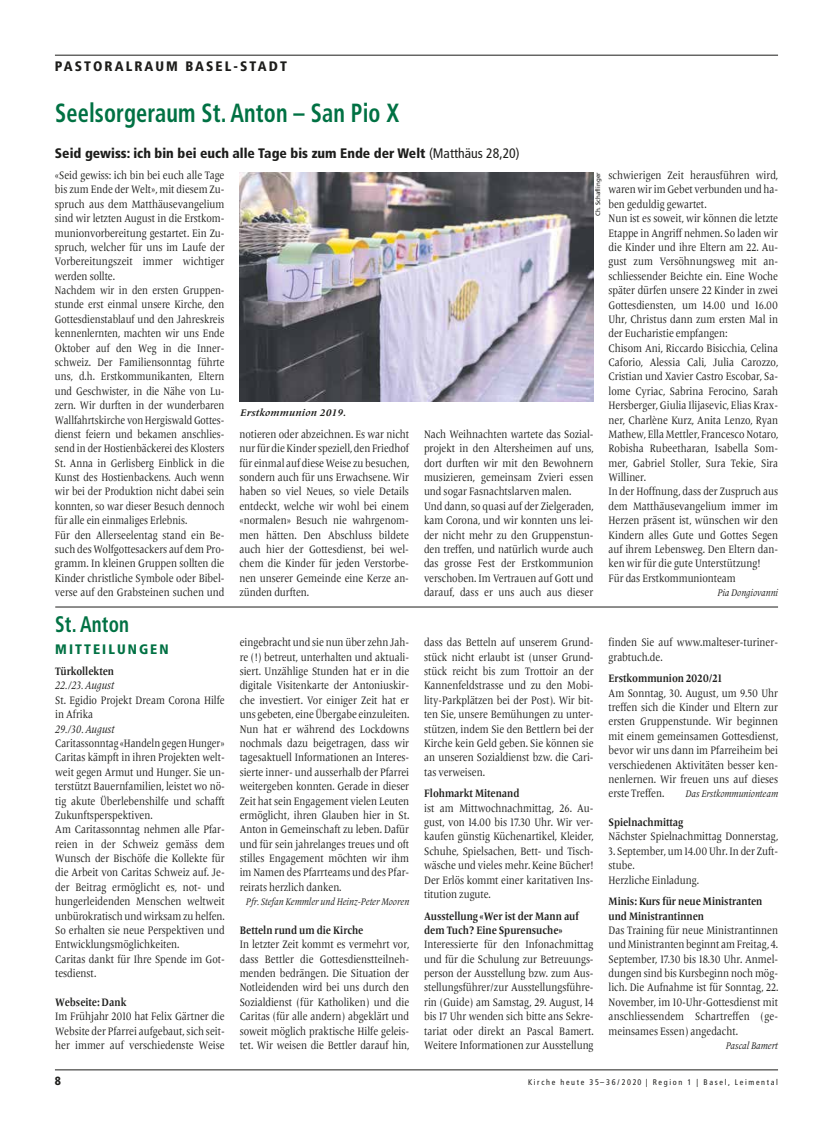
<style>
.page{position:relative;width:833px;height:1134px;background:#fff}
.page>*{position:absolute;margin:0;border:0;box-sizing:border-box;transform-origin:0 0}
.t1{font:700 condensed 26.25px "Frutiger";letter-spacing:.005em;color:#007143;scale:.85 1}
.t2{font:700 condensed 22.5px "Frutiger";letter-spacing:.005em;color:#007143;scale:.85 1}
.t3{font:900 condensed 13.75px "Frutiger";color:#1d1d1b}
.t4{font:900 condensed 13.75px "Frutiger";letter-spacing:.15em;color:#1d1d1b}
.t5{font:900 condensed 13.75px "Frutiger";letter-spacing:.15em;color:#007143}
.t6{font:900 condensed 11.88px "Frutiger";color:#1d1d1b}
.t7{font:11.25px/14.4px "Frutiger Serif LT Pro";color:#1d1d1b;text-align:justify;scale:.85 1}
.t8{font:11.25px/14.4px "Frutiger Serif LT Pro";color:#1d1d1b;scale:.83 1}
.t9{font:700 11.25px/14.4px "Frutiger Serif LT Pro";color:#1d1d1b;scale:.85 1}
.t10{font:italic 11.25px "Frutiger Serif LT Pro";color:#1d1d1b;scale:.85 1}
.t11{font:italic 10px "Frutiger Serif LT Pro";color:#1d1d1b;scale:.85 1}
.t12{font:italic 700 10px "Frutiger Serif LT Pro";letter-spacing:.025em;color:#1d1d1b}
.t13{font:condensed 8.12px "Frutiger";letter-spacing:.2em;color:#1d1d1b}
.t14{font:6.25px "Frutiger";color:#1d1d1b}
.s1{font-weight:400}
</style>
<div class="page">
<hr style="left:55px;top:1070px;width:723px;height:1px;background:#1d1d1b">
<hr style="left:55px;top:55px;width:723px;height:1px;background:#1d1d1b">
<img style="left:239px;top:172px;width:354px;height:230px">
<hr style="left:55px;top:607px;width:723px;height:1px;background:#1d1d1b">
<p class="t4" style="left:55px;top:58px;width:233px">PASTORALRAUM BASEL-STADT</p>
<h1 class="t1" style="left:55px;top:97px;width:406px">Seelsorgeraum St. Anton – San Pio X</h1>
<p class="t3" style="left:55px;top:144px;width:466px">Seid gewiss: ich bin bei euch alle Tage bis zum Ende der Welt <span class="s1">(Matthäus 28,20)</span></p>
<p class="t7" style="left:55px;top:168px;width:201px;text-align:left">«Seid gewiss: ich bin bei euch alle Tage bis zum Ende der Welt», mit diesem Zu&shy;spruch aus dem Matthäusevangelium sind wir letzten August in die Erstkom&shy;munionvorbereitung gestartet. Ein Zu&shy;spruch, welcher für uns im Laufe der Vorbereitungszeit immer wichtiger werden sollte.<br>Nachdem wir in den ersten Gruppen&shy;stunde erst einmal unsere Kirche, den Gottesdienstablauf und den Jahreskreis kennenlernten, machten wir uns Ende Oktober auf den Weg in die Inner&shy;schweiz. Der Familiensonntag führte uns, d.h. Erstkommunikanten, Eltern und Geschwister, in die Nähe von Lu&shy;zern. Wir durften in der wunderbaren Wallfahrtskirche von Hergiswald Gottes&shy;dienst feiern und bekamen anschlies&shy;send in der Hostienbäckerei des Klosters St. Anna in Gerlisberg Einblick in die Kunst des Hostienbackens. Auch wenn wir bei der Produktion nicht dabei sein konnten, so war dieser Besuch dennoch für alle ein einmaliges Erlebnis.<br>Für den Allerseelentag stand ein Be&shy;such des Wolfgottesackers auf dem Pro&shy;gramm. In kleinen Gruppen sollten die Kinder christliche Symbole oder Bibel&shy;verse auf den Grabsteinen suchen und</p>
<p class="t7" style="left:608px;top:168px;width:201px;text-align:left">schwierigen Zeit herausführen wird, waren wir im Gebet verbunden und ha&shy;ben geduldig gewartet.<br>Nun ist es soweit, wir können die letzte Etappe in Angriff nehmen. So laden wir die Kinder und ihre Eltern am 22. Au&shy;gust zum Versöhnungsweg mit an&shy;schliessender Beichte ein. Eine Woche später dürfen unsere 22 Kinder in zwei Gottesdiensten, um 14.00 und 16.00<br>Uhr, Christus dann zum ersten Mal in der Eucharistie empfangen:<br>Chisom Ani, Riccardo Bisicchia, Celina Caforio, Alessia Cali, Julia Carozzo, Cristian und Xavier Castro Escobar, Sa&shy;lome Cyriac, Sabrina Ferocino, Sarah Hersberger, Giulia Ilijasevic, Elias Krax&shy;ner, Charlène Kurz, Anita Lenzo, Ryan Mathew, Ella Mettler, Francesco Notaro, Robisha Rubeetharan, Isabella Som&shy;mer, Gabriel Stoller, Sura Tekie, Sira Williner.<br>In der Hoffnung, dass der Zuspruch aus dem Matthäusevangelium immer im Herzen präsent ist, wünschen wir den Kindern alles Gute und Gottes Segen auf ihrem Lebensweg. Den Eltern dan&shy;ken wir für die gute Unterstützung!<br>Für das Erstkommunionteam</p>
<p class="t11" style="left:717px;top:587px;width:73px">Pia Dongiovanni</p>
<p class="t14" style="left:594px;top:216px;width:45px;rotate:-90deg">Ch. Schaflinger</p>
<p class="t12" style="left:240px;top:407px;width:107px">Erstkommunion 2019.</p>
<p class="t7" style="left:239px;top:427px;width:201px">notieren oder abzeichnen. Es war nicht nur für die Kinder speziell, den Friedhof für einmal auf diese Weise zu besuchen, sondern auch für uns Erwachsene. Wir haben so viel Neues, so viele Details entdeckt, welche wir wohl bei einem «normalen» Besuch nie wahrgenom&shy;men hätten. Den Abschluss bildete auch hier der Gottesdienst, bei wel&shy;chem die Kinder für jeden Verstorbe&shy;nen unserer Gemeinde eine Kerze an&shy;zünden durften.</p>
<p class="t7" style="left:424px;top:427px;width:201px;text-align:left">Nach Weihnachten wartete das Sozial&shy;projekt in den Altersheimen auf uns, dort durften wir mit den Bewohnern musizieren, gemeinsam Zvieri essen und sogar Fasnachtslarven malen.<br>Und dann, so quasi auf der Zielgeraden, kam Corona, und wir konnten uns lei&shy;der nicht mehr zu den Gruppenstun&shy;den treffen, und natürlich wurde auch das grosse Fest der Erstkommunion verschoben. Im Vertrauen auf Gott und darauf, dass er uns auch aus dieser</p>
<h2 class="t2" style="left:55px;top:611px;width:88px">St. Anton</h2>
<p class="t5" style="left:55px;top:640px;width:115px">MITTEILUNGEN</p>
<p class="t9" style="left:55px;top:664px;width:71px">Türkollekten</p>
<p class="t10" style="left:55px;top:679px;width:71px">22./23. August</p>
<p class="t7" style="left:55px;top:693px;width:201px">St. Egidio Projekt Dream Corona Hilfe in Afrika</p>
<p class="t10" style="left:55px;top:722px;width:71px">29./30. August</p>
<p class="t8" style="left:55px;top:736px;width:206px">Caritassonntag «Handeln gegen Hunger» Caritas kämpft in ihren Projekten welt&shy;weit gegen Armut und Hunger. Sie un&shy;terstützt Bauernfamilien, leistet wo nö&shy;tig akute Überlebenshilfe und schafft Zukunftsperspektiven.<br>Am Caritassonntag nehmen alle Pfar&shy;reien in der Schweiz gemäss dem Wunsch der Bischöfe die Kollekte für die Arbeit von Caritas Schweiz auf. Je&shy;der Beitrag ermöglicht es, not- und hungerleidenden Menschen weltweit unbürokratisch und wirksam zu helfen.<br>So erhalten sie neue Perspektiven und Entwicklungsmöglichkeiten.<br>Caritas dankt für Ihre Spende im Got&shy;tesdienst.</p>
<p class="t9" style="left:55px;top:995px;width:86px">Webseite: Dank</p>
<p class="t7" style="left:55px;top:1009px;width:201px">Im Frühjahr 2010 hat Felix Gärtner die Website der Pfarrei aufgebaut, sich seit&shy;her immer auf verschiedenste Weise</p>
<p class="t7" style="left:240px;top:635px;width:201px">eingebracht und sie nun über zehn Jah&shy;re (!) betreut, unterhalten und aktuali&shy;siert. Unzählige Stunden hat er in die digitale Visitenkarte der Antoniuskir&shy;che investiert. Vor einiger Zeit hat er uns gebeten, eine Übergabe einzuleiten.<br>Nun hat er während des Lockdowns nochmals dazu beigetragen, dass wir tagesaktuell Informationen an Interes&shy;sierte inner- und ausserhalb der Pfarrei weitergeben konnten. Gerade in dieser Zeit hat sein Engagement vielen Leuten ermöglicht, ihren Glauben hier in St.<br>Anton in Gemeinschaft zu leben. Dafür und für sein jahrelanges treues und oft stilles Engagement möchten wir ihm im Namen des Pfarrteams und des Pfar&shy;reirats herzlich danken.</p>
<p class="t11" style="left:246px;top:896px;width:194px">Pfr. Stefan Kemmler und Heinz-Peter Mooren</p>
<p class="t9" style="left:240px;top:923px;width:147px">Betteln rund um die Kirche</p>
<p class="t7" style="left:240px;top:937px;width:201px">In letzter Zeit kommt es vermehrt vor, dass Bettler die Gottesdienstteilneh&shy;menden bedrängen. Die Situation der Notleidenden wird bei uns durch den Sozialdienst (für Katholiken) und die Caritas (für alle andern) abgeklärt und soweit möglich praktische Hilfe geleis&shy;tet. Wir weisen die Bettler darauf hin,</p>
<p class="t7" style="left:424px;top:635px;width:201px">dass das Betteln auf unserem Grund&shy;stück nicht erlaubt ist (unser Grund&shy;stück reicht bis zum Trottoir an der Kannenfeldstrasse und zu den Mobi&shy;lity-Parkplätzen bei der Post). Wir bit&shy;ten Sie, unsere Bemühungen zu unter&shy;stützen, indem Sie den Bettlern bei der Kirche kein Geld geben. Sie können sie an unseren Sozialdienst bzw. die Cari&shy;tas verweisen.</p>
<p class="t9" style="left:424px;top:786px;width:114px">Flohmarkt Mitenand</p>
<p class="t7" style="left:424px;top:801px;width:201px">ist am Mittwochnachmittag, 26. Au&shy;gust, von 14.00 bis 17.30 Uhr. Wir ver&shy;kaufen günstig Küchenartikel, Kleider, Schuhe, Spielsachen, Bett- und Tisch&shy;wäsche und vieles mehr. Keine Bücher!<br>Der Erlös kommt einer karitativen Ins&shy;titution zugute.</p>
<p class="t9" style="left:424px;top:909px;width:183px">Ausstellung «Wer ist der Mann auf dem Tuch? Eine Spurensuche»</p>
<p class="t7" style="left:424px;top:937px;width:201px">Interessierte für den Infonachmittag und für die Schulung zur Betreuungs&shy;person der Ausstellung bzw. zum Aus&shy;stellungsführer/zur Ausstellungsführe&shy;rin (Guide) am Samstag, 29. August, 14 bis 17 Uhr wenden sich bitte ans Sekre&shy;tariat oder direkt an Pascal Bamert.<br>Weitere Informationen zur Ausstellung</p>
<p class="t7" style="left:608px;top:635px;width:201px">finden Sie auf www.malteser-turiner&shy;grabtuch.de.</p>
<p class="t9" style="left:608px;top:671px;width:135px">Erstkommunion 2020/21</p>
<p class="t7" style="left:608px;top:686px;width:201px">Am Sonntag, 30. August, um 9.50 Uhr treffen sich die Kinder und Eltern zur ersten Gruppenstunde. Wir beginnen mit einem gemeinsamen Gottesdienst, bevor wir uns dann im Pfarreiheim bei verschiedenen Aktivitäten besser ken&shy;nenlernen. Wir freuen uns auf dieses erste Treffen.</p>
<p class="t11" style="left:685px;top:788px;width:110px">Das Erstkommunionteam</p>
<p class="t9" style="left:608px;top:815px;width:90px">Spielnachmittag</p>
<p class="t7" style="left:608px;top:830px;width:201px">Nächster Spielnachmittag Donnerstag,</p>
<p class="t7" style="left:608px;top:844px;width:201px;text-align:left">3. September, um 14.00 Uhr. In der Zuft&shy;stube.<br>Herzliche Einladung.</p>
<p class="t9" style="left:608px;top:894px;width:182px">Minis: Kurs für neue Ministranten und Ministrantinnen</p>
<p class="t7" style="left:608px;top:923px;width:201px">Das Training für neue Ministrantinnen und Ministranten beginnt am Freitag, 4.<br>September, 17.30 bis 18.30 Uhr. Anmel&shy;dungen sind bis Kursbeginn noch mög&shy;lich. Die Aufnahme ist für Sonntag, 22.<br>November, im 10-Uhr-Gottesdienst mit anschliessendem Schartreffen (ge&shy;meinsames Essen) angedacht.</p>
<p class="t11" style="left:725px;top:1039px;width:63px">Pascal Bamert</p>
<p class="t6" style="left:55px;top:1074px;width:8px">8</p>
<p class="t13" style="left:528px;top:1077px;width:251px">Kirche heute 35–36/2020 | Region 1 | Basel, Leimental</p>
</div>
